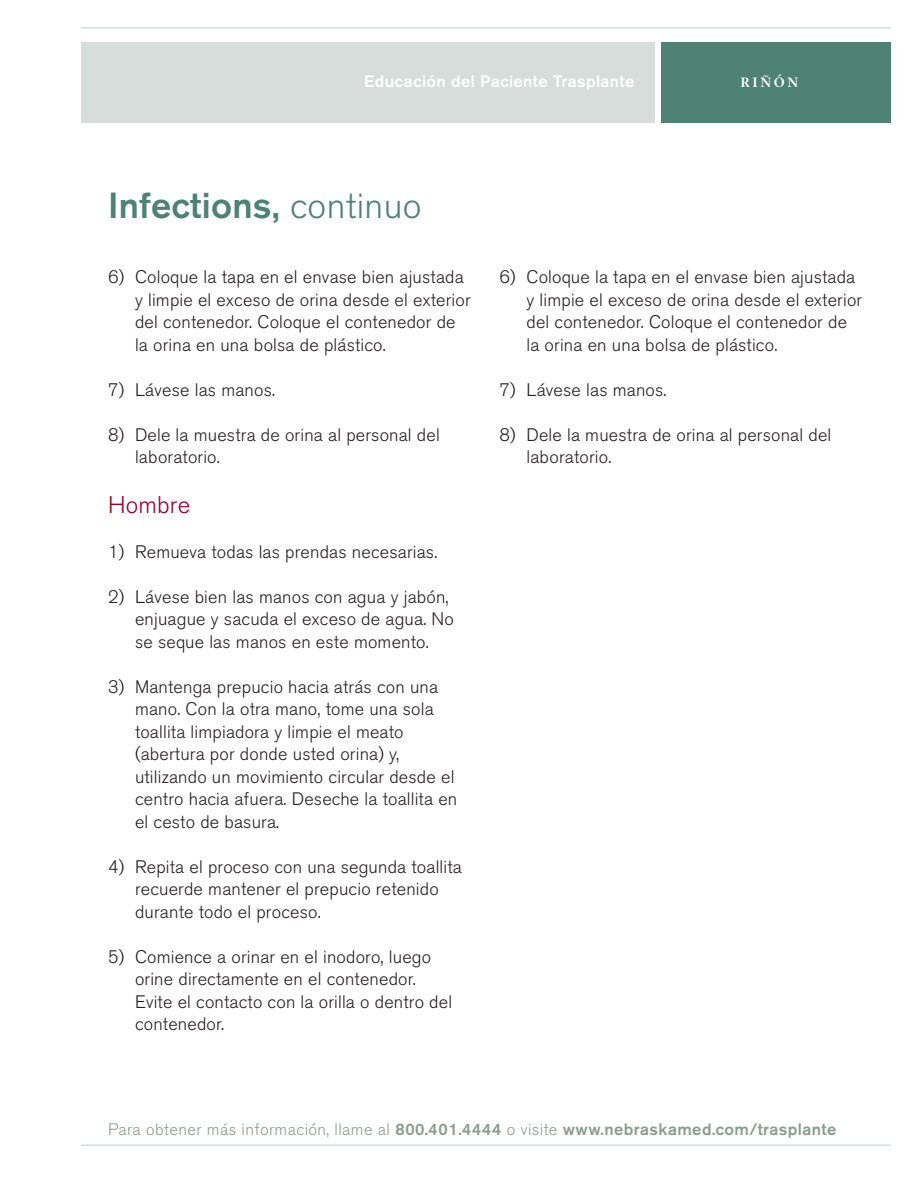
<style>
.page{position:relative;width:918px;height:1188px;background:#fff}
.page>*{position:absolute;margin:0;border:0;box-sizing:border-box;transform-origin:0 0}
.t1{font:500 36px "Akzidenz Grotesk BE";letter-spacing:.01em;color:#4e8275}
.t2{font:300 24px "Akzidenz Grotesk BE";letter-spacing:.01em;color:#98012d}
.t3{font:300 18px "Akzidenz Grotesk BE";letter-spacing:.01em;color:#231f20}
.t4{font:500 16.5px "Akzidenz Grotesk BE";letter-spacing:.025em;color:#8b9b92}
.t5{font:500 16.5px "Akzidenz Grotesk BE";letter-spacing:.025em;color:#fff}
.t6{font:600 13.5px "Stone Serif";letter-spacing:.2em;color:#fff}
.s1{font-weight:300}
</style>
<div class="page">
<hr style="left:81px;top:1144px;width:810px;height:2px;background:#d7ddda">
<div style="left:81px;top:42px;width:574px;height:81px;background:#d7ddda"></div>
<hr style="left:81px;top:27px;width:810px;height:1px;background:#d7ddda">
<div style="left:662px;top:42px;width:229px;height:81px;background:#4e8275"></div>
<p class="t5" style="left:364px;top:71px;width:272px">Educación del Paciente Trasplante</p>
<p class="t6" style="left:741px;top:74px;width:59px">RIÑÓN</p>
<p class="t1" style="left:108px;top:183px;width:315px">Infections, <span class="s1">continuo</span></p>
<p class="t3" style="left:108px;top:267px;width:357px">6) Coloque la tapa en el envase bien ajustada</p>
<p class="t3" style="left:135px;top:290px;width:337px">y limpie el exceso de orina desde el exterior</p>
<p class="t3" style="left:135px;top:312px;width:322px">del contenedor. Coloque el contenedor de</p>
<p class="t3" style="left:135px;top:335px;width:252px">la orina en una bolsa de plástico.</p>
<p class="t3" style="left:108px;top:380px;width:169px">7) Lávese las manos.</p>
<p class="t3" style="left:108px;top:425px;width:333px">8) Dele la muestra de orina al personal del</p>
<p class="t3" style="left:135px;top:447px;width:86px">laboratorio.</p>
<p class="t2" style="left:108px;top:491px;width:84px">Hombre</p>
<p class="t3" style="left:108px;top:542px;width:331px">1) Remueva todas las prendas necesarias.</p>
<p class="t3" style="left:108px;top:587px;width:342px">2) Lávese bien las manos con agua y jabón,</p>
<p class="t3" style="left:135px;top:609px;width:320px">enjuague y sacuda el exceso de agua. No</p>
<p class="t3" style="left:135px;top:632px;width:295px">se seque las manos en este momento.</p>
<p class="t3" style="left:108px;top:677px;width:332px">3) Mantenga prepucio hacia atrás con una</p>
<p class="t3" style="left:135px;top:699px;width:300px">mano. Con la otra mano, tome una sola</p>
<p class="t3" style="left:135px;top:722px;width:270px">toallita limpiadora y limpie el meato</p>
<p class="t3" style="left:135px;top:744px;width:266px">(abertura por donde usted orina) y,</p>
<p class="t3" style="left:135px;top:767px;width:321px">utilizando un movimiento circular desde el</p>
<p class="t3" style="left:135px;top:789px;width:324px">centro hacia afuera. Deseche la toallita en</p>
<p class="t3" style="left:135px;top:812px;width:146px">el cesto de basura.</p>
<p class="t3" style="left:108px;top:857px;width:355px">4) Repita el proceso con una segunda toallita</p>
<p class="t3" style="left:135px;top:879px;width:305px">recuerde mantener el prepucio retenido</p>
<p class="t3" style="left:135px;top:902px;width:187px">durante todo el proceso.</p>
<p class="t3" style="left:108px;top:947px;width:325px">5) Comience a orinar en el inodoro, luego</p>
<p class="t3" style="left:135px;top:969px;width:282px">orine directamente en el contenedor.</p>
<p class="t3" style="left:135px;top:992px;width:319px">Evite el contacto con la orilla o dentro del</p>
<p class="t3" style="left:135px;top:1014px;width:91px">contenedor.</p>
<p class="t3" style="left:500px;top:267px;width:357px">6) Coloque la tapa en el envase bien ajustada</p>
<p class="t3" style="left:526px;top:290px;width:337px">y limpie el exceso de orina desde el exterior</p>
<p class="t3" style="left:526px;top:312px;width:322px">del contenedor. Coloque el contenedor de</p>
<p class="t3" style="left:526px;top:335px;width:252px">la orina en una bolsa de plástico.</p>
<p class="t3" style="left:500px;top:380px;width:169px">7) Lávese las manos.</p>
<p class="t3" style="left:500px;top:425px;width:333px">8) Dele la muestra de orina al personal del</p>
<p class="t3" style="left:526px;top:447px;width:86px">laboratorio.</p>
<p class="t4" style="left:108px;top:1119px;width:730px"><span class="s1">Para obtener más información, llame al</span> 800.401.4444 <span class="s1">o visite</span> www.nebraskamed.com/trasplante</p>
</div>
